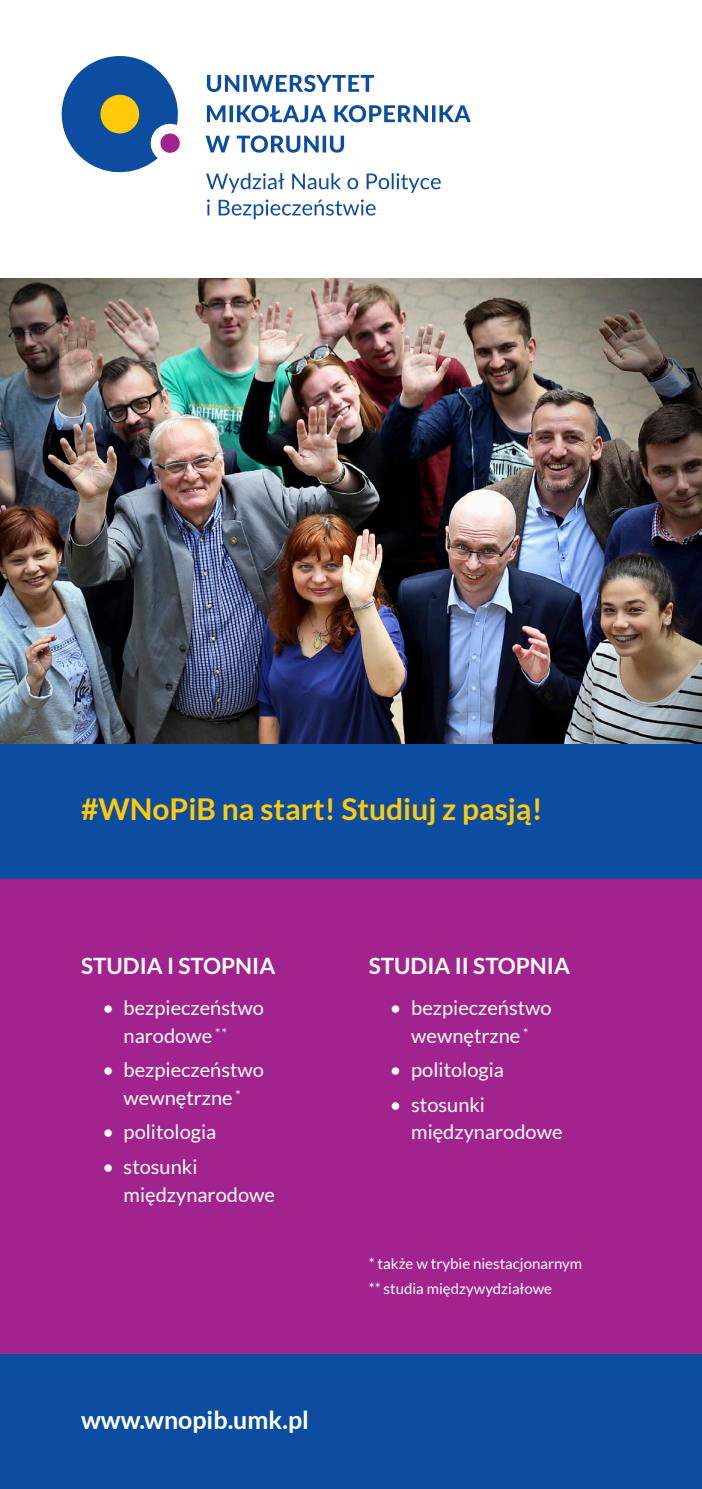
<style>
.page{position:relative;width:702px;height:1489px;background:#fff}
.page>*{position:absolute;margin:0;border:0;box-sizing:border-box;transform-origin:0 0}
.t1{font:700 30px "Lato";color:#feca0a}
.t2{font:700 25px "Lato";color:#fff}
.t3{font:700 22.5px "Lato";color:#fff}
.t4{font:20px/27.5px "Lato";color:#fff}
.wypunktowanie{font:15px "Lato";color:#fff}
</style>
<div class="page">
<img style="left:0;top:279px;width:702px;height:465px">
<svg style="left:205px;top:75px;width:266px;height:78px"></svg>
<svg style="left:61px;top:56px;width:119px;height:117px"></svg>
<svg style="left:206px;top:173px;width:234px;height:46px"></svg>
<div style="left:0;top:857px;width:702px;height:631px;background:#a2238e"></div>
<div style="left:0;top:744px;width:702px;height:135px;background:#0d4da1"></div>
<div style="left:0;top:1354px;width:702px;height:134px;background:#0d4da1"></div>
<p class="t1" style="left:81px;top:792px;width:463px">#WNoPiB na start! Studiuj z pasją!</p>
<p class="t3" style="left:81px;top:952px;width:196px">STUDIA I STOPNIA</p>
<p class="t4" style="left:124px;top:994px;width:142px;text-indent:-21px">• bezpieczeństwo narodowe <sup>*</sup> <sup>*</sup></p>
<p class="t4" style="left:102px;top:1056px;width:163px;text-align:center">• bezpieczeństwo wewnętrzne <sup>*</sup></p>
<p class="t4" style="left:102px;top:1118px;width:115px">• politologia</p>
<p class="t4" style="left:124px;top:1152px;width:153px;text-indent:-21px">• stosunki międzynarodowe</p>
<p class="t2" style="left:81px;top:1405px;width:229px">www.wnopib.umk.pl</p>
<p class="t3" style="left:369px;top:952px;width:203px">STUDIA II STOPNIA</p>
<p class="t4" style="left:390px;top:994px;width:163px;text-align:center">• bezpieczeństwo wewnętrzne <sup>*</sup></p>
<p class="t4" style="left:390px;top:1056px;width:115px">• politologia</p>
<p class="t4" style="left:411px;top:1090px;width:153px;text-indent:-21px">• stosunki międzynarodowe</p>
<p class="wypunktowanie" style="left:369px;top:1254px;width:215px">* także w trybie niestacjonarnym</p>
<p class="wypunktowanie" style="left:369px;top:1279px;width:185px">** studia międzywydziałowe</p>
</div>
